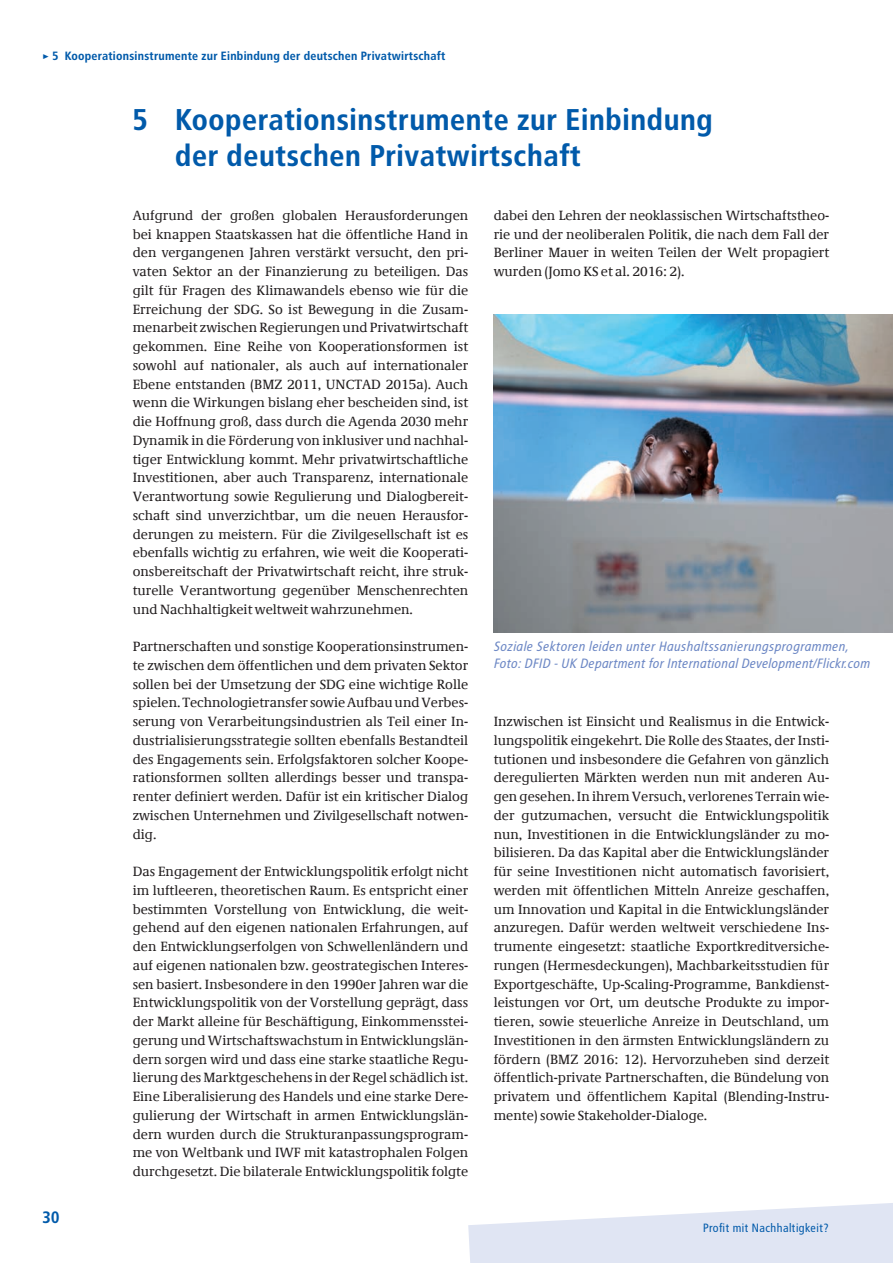
<style>
.page{position:relative;width:893px;height:1263px;background:#fff}
.page>*{position:absolute;margin:0;border:0;box-sizing:border-box;transform-origin:0 0}
.t1{font:700 30px/36px "Transit";color:#015aaa}
.t2{font:700 16.5px "Transit";color:#015aaa}
.t3{font:13.5px/18.8px "Demos Com";color:#231f20;text-align:justify}
.t4{font:italic 13.5px/16.5px "Transit";letter-spacing:-.01em;color:#6d88c5}
.t5{font:700 12px "Transit";color:#015aaa}
.t6{font:12px "Transit";color:#015aaa}
</style>
<div class="page">
<svg style="left:468px;top:1203px;width:425px;height:60px"></svg>
<img style="left:494px;top:314px;width:399px;height:318px">
<p class="t5" style="left:43px;top:49px;width:405px">&gt; 5 Kooperationsinstrumente zur Einbindung der deutschen Privatwirtschaft</p>
<h1 class="t1" style="left:175px;top:101px;width:540px;text-indent:-43px">5 Kooperationsinstrumente zur Einbindung der deutschen Privatwirtschaft</h1>
<p class="t2" style="left:43px;top:1208px;width:19px">30</p>
<p class="t3" style="left:133px;top:206px;width:337px">Aufgrund der großen globalen Herausforderungen bei knappen Staatskassen hat die öffentliche Hand in den vergangenen Jahren verstärkt versucht, den pri&shy;vaten Sektor an der Finanzierung zu beteiligen. Das gilt für Fragen des Klimawandels ebenso wie für die Erreichung der SDG. So ist Bewegung in die Zusam&shy;menarbeit zwischen Regierungen und Privatwirtschaft gekommen. Eine Reihe von Kooperationsformen ist sowohl auf nationaler, als auch auf internationaler Ebene entstanden (BMZ 2011, UNCTAD 2015a). Auch wenn die Wirkungen bislang eher bescheiden sind, ist die Hoffnung groß, dass durch die Agenda 2030 mehr Dynamik in die Förderung von inklusiver und nachhal&shy;tiger Entwicklung kommt. Mehr privatwirtschaftliche Investitionen, aber auch Transparenz, internationale Verantwortung sowie Regulierung und Dialogbereit&shy;schaft sind unverzichtbar, um die neuen Herausfor&shy;derungen zu meistern. Für die Zivilgesellschaft ist es ebenfalls wichtig zu erfahren, wie weit die Kooperati&shy;onsbereitschaft der Privatwirtschaft reicht, ihre struk&shy;turelle Verantwortung gegenüber Menschenrechten und Nachhaltigkeit weltweit wahrzunehmen.</p>
<p class="t3" style="left:133px;top:637px;width:337px">Partnerschaften und sonstige Kooperationsinstrumen&shy;te zwischen dem öffentlichen und dem privaten Sektor sollen bei der Umsetzung der SDG eine wichtige Rolle spielen. Technologietransfer sowie Aufbau und Verbes&shy;serung von Verarbeitungsindustrien als Teil einer In&shy;dustrialisierungsstrategie sollten ebenfalls Bestandteil des Engagements sein. Erfolgsfaktoren solcher Koope&shy;rationsformen sollten allerdings besser und transpa&shy;renter definiert werden. Dafür ist ein kritischer Dialog zwischen Unternehmen und Zivilgesellschaft notwen&shy;dig.</p>
<p class="t3" style="left:133px;top:862px;width:337px">Das Engagement der Entwicklungspolitik erfolgt nicht im luftleeren, theoretischen Raum. Es entspricht einer bestimmten Vorstellung von Entwicklung, die weit&shy;gehend auf den eigenen nationalen Erfahrungen, auf den Entwicklungserfolgen von Schwellenländern und auf eigenen nationalen bzw. geostrategischen Interes&shy;sen basiert. Insbesondere in den 1990er Jahren war die Entwicklungspolitik von der Vorstellung geprägt, dass der Markt alleine für Beschäftigung, Einkommensstei&shy;gerung und Wirtschaftswachstum in Entwicklungslän&shy;dern sorgen wird und dass eine starke staatliche Regu&shy;lierung des Marktgeschehens in der Regel schädlich ist.<br>Eine Liberalisierung des Handels und eine starke Dere&shy;gulierung der Wirtschaft in armen Entwicklungslän&shy;dern wurden durch die Strukturanpassungsprogram&shy;me von Weltbank und IWF mit katastrophalen Folgen durchgesetzt. Die bilaterale Entwicklungspolitik folgte</p>
<p class="t3" style="left:494px;top:206px;width:337px">dabei den Lehren der neoklassischen Wirtschaftstheo&shy;rie und der neoliberalen Politik, die nach dem Fall der Berliner Mauer in weiten Teilen der Welt propagiert wurden (Jomo KS et al. 2016: 2).</p>
<p class="t4" style="left:494px;top:638px;width:378px">Soziale Sektoren leiden unter Haushaltssanierungsprogrammen,<br>Foto: DFID - UK Department for International Development/Flickr.com</p>
<p class="t3" style="left:494px;top:712px;width:337px">Inzwischen ist Einsicht und Realismus in die Entwick&shy;lungspolitik eingekehrt. Die Rolle des Staates, der Insti&shy;tutionen und insbesondere die Gefahren von gänzlich deregulierten Märkten werden nun mit anderen Au&shy;gen gesehen. In ihrem Versuch, verlorenes Terrain wie&shy;der gutzumachen, versucht die Entwicklungspolitik nun, Investitionen in die Entwicklungsländer zu mo&shy;bilisieren. Da das Kapital aber die Entwicklungsländer für seine Investitionen nicht automatisch favorisiert, werden mit öffentlichen Mitteln Anreize geschaffen, um Innovation und Kapital in die Entwicklungsländer anzuregen. Dafür werden weltweit verschiedene Ins&shy;trumente eingesetzt: staatliche Exportkreditversiche&shy;rungen (Hermesdeckungen), Machbarkeitsstudien für Exportgeschäfte, Up-Scaling-Programme, Bankdienst&shy;leistungen vor Ort, um deutsche Produkte zu impor&shy;tieren, sowie steuerliche Anreize in Deutschland, um Investitionen in den ärmsten Entwicklungsländern zu fördern (BMZ 2016: 12). Hervorzuheben sind derzeit öffentlich-private Partnerschaften, die Bündelung von privatem und öffentlichem Kapital (Blending-Instru&shy;mente) sowie Stakeholder-Dialoge.</p>
<p class="t6" style="left:703px;top:1221px;width:128px">Profit mit Nachhaltigkeit?</p>
</div>
